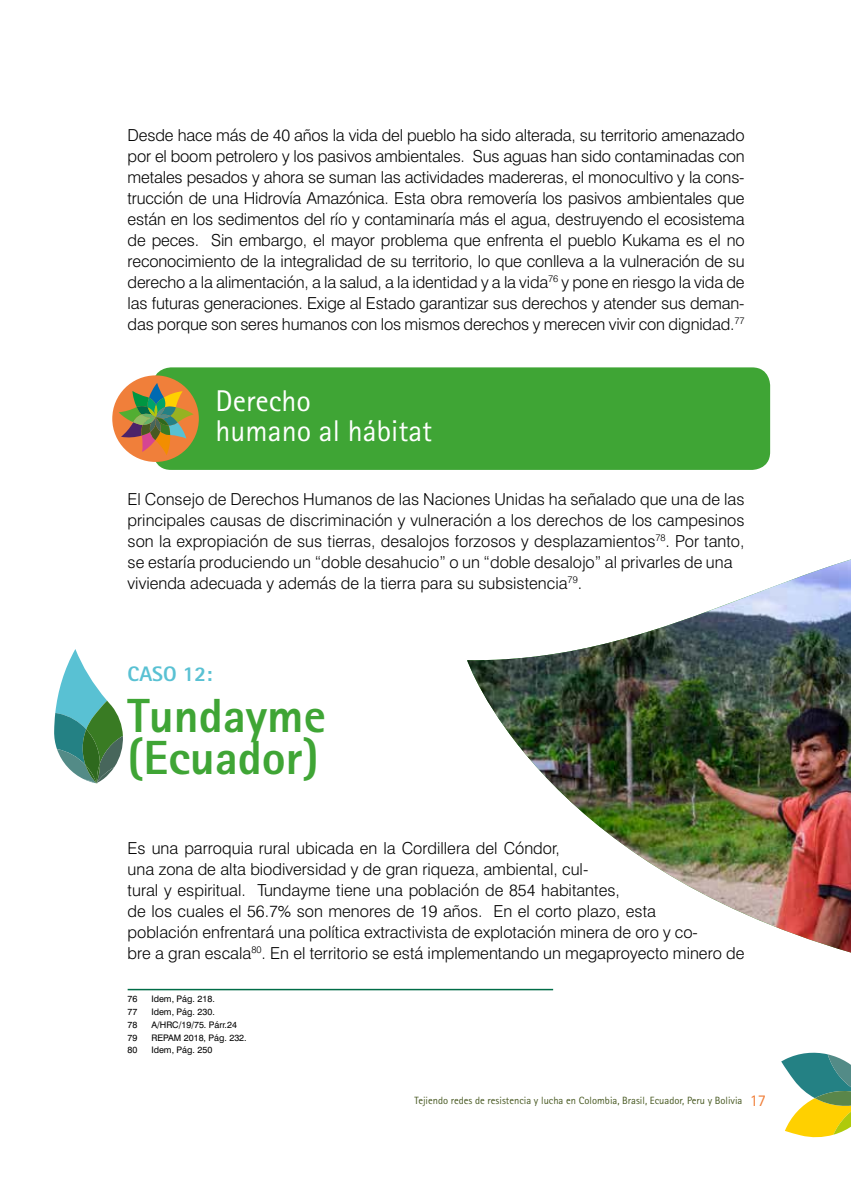
<style>
.page{position:relative;width:851px;height:1191px;background:#fff}
.page>*{position:absolute;margin:0;border:0;box-sizing:border-box;transform-origin:0 0}
.t1{font:800 48px/42px "Rotis Sans Serif";color:#3fa535}
.t2{font:30px/30px "Rotis Sans Serif";color:#fff}
.t3{font:800 21px "Rotis Sans Serif";color:#59c1d3}
.t4{font:300 16.5px/21px "Swiss 721 BT";color:#000}
.t5{font:10.5px "Rotis Sans Serif";color:#485922}
.t6{font:9px "Swiss 721 BT";color:#000}
.s1{font-size:16.5px;color:#f07f3a}
</style>
<div class="page">
<svg style="left:785px;top:1075px;width:65px;height:63px"></svg>
<div style="left:153px;top:367px;width:617px;height:103px;background:#3fa535;border-radius:18px"></div>
<div style="left:112px;top:375px;width:87px;height:87px;background:#f07f3a;border-radius:50%"></div>
<svg style="left:119px;top:383px;width:74px;height:72px"></svg>
<hr style="left:128px;top:988px;width:425px;height:2px;background:#006c47">
<svg style="left:54px;top:649px;width:69px;height:135px"></svg>
<svg style="left:467px;top:952px;width:383px;height:123px"></svg>
<img style="left:467px;top:559px;width:383px;height:393px">
<p class="t4" style="left:128px;top:124px;width:618px;text-align:justify">Desde hace más de 40 años la vida del pueblo ha sido alterada, su territorio amenazado por el boom petrolero y los pasivos ambientales. Sus aguas han sido contaminadas con metales pesados y ahora se suman las actividades madereras, el monocultivo y la cons&shy;trucción de una Hidrovía Amazónica. Esta obra removería los pasivos ambientales que están en los sedimentos del río y contaminaría más el agua, destruyendo el ecosistema de peces. Sin embargo, el mayor problema que enfrenta el pueblo Kukama es el no reconocimiento de la integralidad de su territorio, lo que conlleva a la vulneración de su derecho a la alimentación, a la salud, a la identidad y a la vida<sup>76</sup> y pone en riesgo la vida de las futuras generaciones. Exige al Estado garantizar sus derechos y atender sus deman&shy;das porque son seres humanos con los mismos derechos y merecen vivir con dignidad.<sup>77</sup></p>
<h2 class="t2" style="left:215px;top:386px;width:218px">Derecho<br>humano al hábitat</h2>
<p class="t4" style="left:128px;top:488px;width:618px">El Consejo de Derechos Humanos de las Naciones Unidas ha señalado que una de las principales causas de discriminación y vulneración a los derechos de los campesinos son la expropiación de sus tierras, desalojos forzosos y desplazamientos<sup>78</sup>. Por tanto, se estaría produciendo un “doble desahucio” o un “doble desalojo” al privarles de una vivienda adecuada y además de la tierra para su subsistencia<sup>79</sup>.</p>
<p class="t3" style="left:128px;top:661px;width:86px">CASO 12:</p>
<h1 class="t1" style="left:128px;top:694px;width:200px">Tundayme (Ecuador)</h1>
<p class="t4" style="left:128px;top:837px;width:618px">Es una parroquia rural ubicada en la Cordillera del Cóndor,<br>una zona de alta biodiversidad y de gran riqueza, ambiental, cul-<br>tural y espiritual. Tundayme tiene una población de 854 habitantes,<br>de los cuales el 56.7% son menores de 19 años. En el corto plazo, esta<br>población enfrentará una política extractivista de explotación minera de oro y co-<br>bre a gran escala<sup>80</sup>. En el territorio se está implementando un megaproyecto minero de</p>
<p class="t6" style="left:128px;top:993px;width:11px">76</p>
<p class="t6" style="left:151px;top:993px;width:65px">Idem, Pág. 218.</p>
<p class="t6" style="left:128px;top:1006px;width:11px">77</p>
<p class="t6" style="left:151px;top:1006px;width:65px">Idem, Pág. 230.</p>
<p class="t6" style="left:128px;top:1019px;width:11px">78</p>
<p class="t6" style="left:151px;top:1019px;width:87px">A/HRC/19/75. Párr.24</p>
<p class="t6" style="left:128px;top:1032px;width:11px">79</p>
<p class="t6" style="left:151px;top:1032px;width:97px">REPAM 2018, Pág. 232.</p>
<p class="t6" style="left:128px;top:1044px;width:11px">80</p>
<p class="t6" style="left:151px;top:1044px;width:62px">Idem, Pág. 250</p>
<p class="t5" style="left:414px;top:1094px;width:353px">Tejiendo redes de resistencia y lucha en Colombia, Brasil, Ecuador, Peru y Bolivia <span class="s1">17</span></p>
</div>
